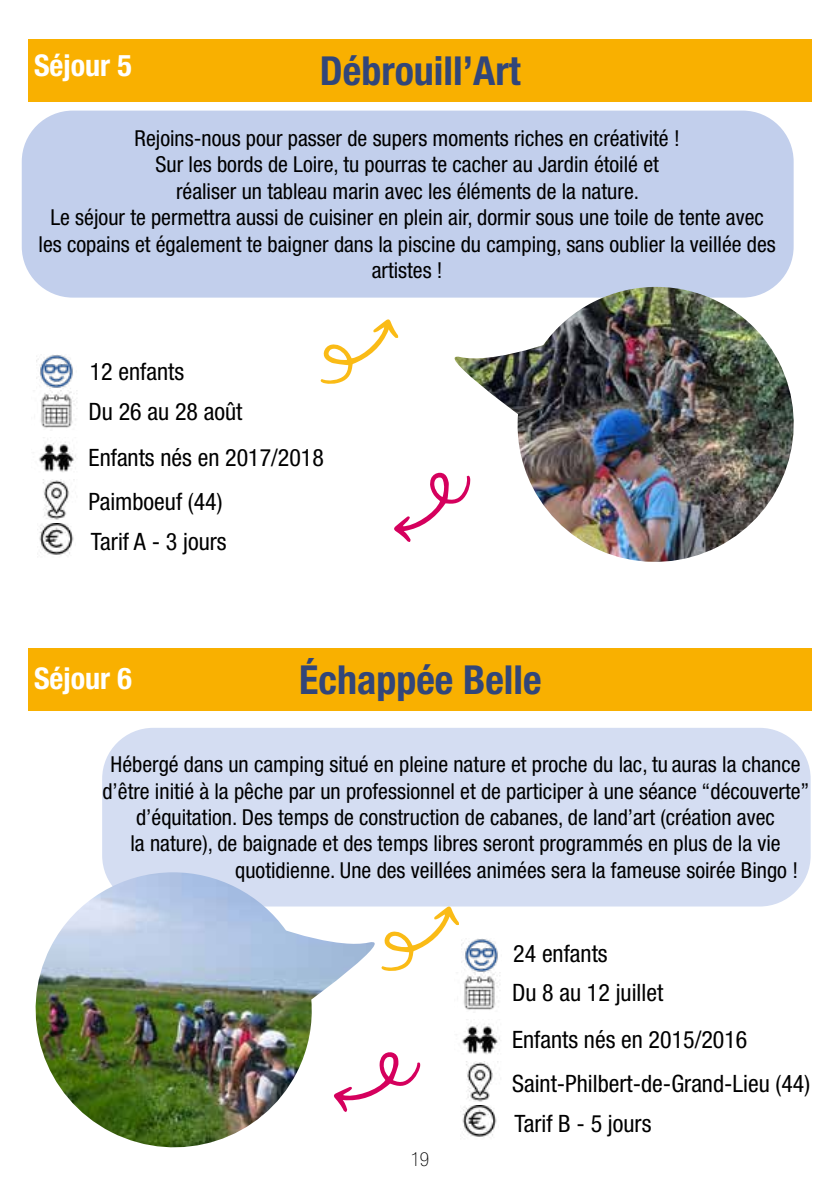
<style>
.page{position:relative;width:840px;height:1191px;background:#fff}
.page>*{position:absolute;margin:0;border:0;box-sizing:border-box;transform-origin:0 0}
.t1{font:700 condensed 40px "Helvetica Neue LT Std";color:#324679}
.t2{font:700 condensed 30px "Helvetica Neue LT Std";color:#fff}
.t3{font:condensed 24px/47px "Helvetica Neue LT Std";color:#000}
.t4{font:condensed 22px/26.4px "Helvetica Neue LT Std";color:#000;text-align:center}
.t5{font:100 condensed 19.4px "Helvetica Neue LT Std";color:#000}
</style>
<div class="page">
<div style="left:22px;top:111px;width:771px;height:187px;background:#c2cfec;border-radius:51px"></div>
<svg style="left:320px;top:319px;width:78px;height:65px"></svg>
<svg style="left:394px;top:473px;width:50px;height:69px"></svg>
<div style="left:29px;top:39px;width:782px;height:63px;background:#f9b000"></div>
<div style="left:102px;top:728px;width:708px;height:178px;background:#d4ddf2;border-radius:51px"></div>
<svg style="left:381px;top:906px;width:78px;height:65px"></svg>
<svg style="left:374px;top:1052px;width:46px;height:43px"></svg>
<div style="left:29px;top:648px;width:782px;height:63px;background:#f9b000"></div>
<img style="left:35px;top:872px;width:339px;height:275px">
<img style="left:444px;top:287px;width:350px;height:275px">
<img style="left:40px;top:393px;width:37px;height:35px">
<img style="left:39px;top:439px;width:37px;height:33px">
<img style="left:43px;top:480px;width:27px;height:39px">
<img style="left:37px;top:523px;width:37px;height:32px">
<img style="left:463px;top:978px;width:37px;height:32px">
<img style="left:462px;top:1024px;width:38px;height:30px">
<img style="left:466px;top:1061px;width:32px;height:40px">
<img style="left:460px;top:1105px;width:37px;height:32px">
<img style="left:461px;top:939px;width:39px;height:39px">
<img style="left:36px;top:355px;width:40px;height:39px">
<h2 class="t2" style="left:34px;top:47px;width:99px">Séjour 5</h2>
<h1 class="t1" style="left:319px;top:46px;width:202px">Débrouill’Art</h1>
<p class="t4" style="left:38px;top:125px;width:738px">Rejoins-nous pour passer de supers moments riches en créativité !<br>Sur les bords de Loire, tu pourras te cacher au Jardin étoilé et<br>réaliser un tableau marin avec les éléments de la nature.<br>Le séjour te permettra aussi de cuisiner en plein air, dormir sous une toile de tente avec les copains et également te baigner dans la piscine du camping, sans oublier la veillée des artistes !</p>
<p class="t3" style="left:90px;top:347px;width:96px">12 enfants</p>
<p class="t3" style="left:89px;top:387px;width:237px">Du 26 au 28 août<br>Enfants nés en 2017/2018</p>
<p class="t3" style="left:89px;top:477px;width:135px">Paimboeuf (44)</p>
<p class="t3" style="left:91px;top:518px;width:137px">Tarif A - 3 jours</p>
<h2 class="t2" style="left:34px;top:660px;width:99px">Séjour 6</h2>
<h1 class="t1" style="left:299px;top:655px;width:244px">Échappée Belle</h1>
<p class="t4" style="left:110px;top:751px;width:691px">Hébergé dans un camping situé en pleine nature et proche du lac, tu auras la chance</p>
<p class="t4" style="left:102px;top:777px;width:708px">d’être initié à la pêche par un professionnel et de participer à une séance “découverte”</p>
<p class="t4" style="left:136px;top:804px;width:640px">d’équitation. Des temps de construction de cabanes, de land’art (création avec</p>
<p class="t4" style="left:130px;top:830px;width:651px">la nature), de baignade et des temps libres seront programmés en plus de la vie</p>
<p class="t4" style="left:235px;top:856px;width:564px">quotidienne. Une des veillées animées sera la fameuse soirée Bingo !</p>
<p class="t3" style="left:513px;top:929px;width:96px">24 enfants</p>
<p class="t3" style="left:512px;top:969px;width:237px">Du 8 au 12 juillet<br>Enfants nés en 2015/2016</p>
<p class="t3" style="left:512px;top:1059px;width:299px">Saint-Philbert-de-Grand-Lieu (44)</p>
<p class="t5" style="left:410px;top:1147px;width:20px">19</p>
<p class="t3" style="left:514px;top:1100px;width:138px">Tarif B - 5 jours</p>
</div>
